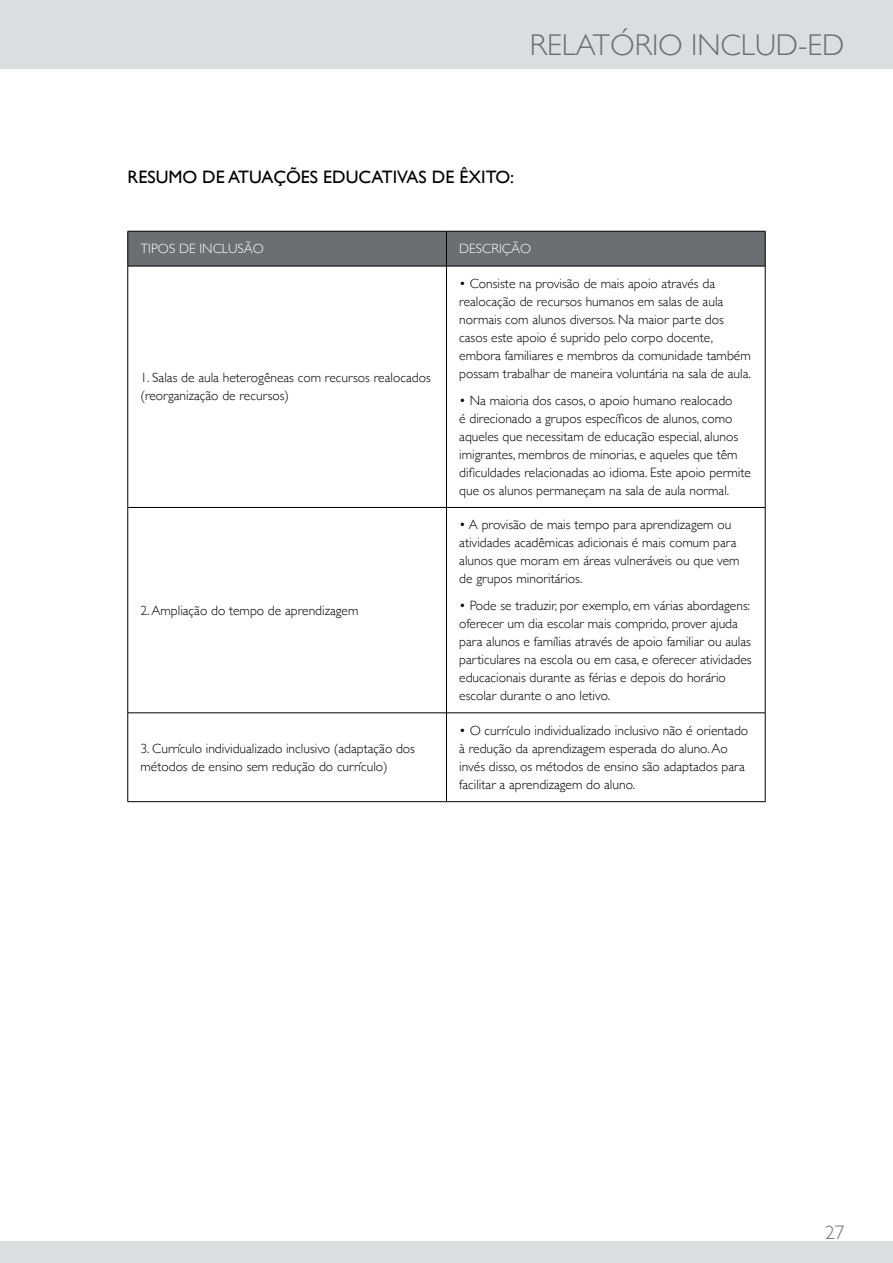
<style>
.page{position:relative;width:893px;height:1263px;background:#fff}
.page>*{position:absolute;margin:0;border:0;box-sizing:border-box;transform-origin:0 0}
.t1{font:300 30px "Gill Sans";color:#6d6e71}
.t2{font:300 19.5px "Gill Sans";color:#6d6e71}
.t3{font:18px "Gill Sans";color:#000}
.t4{font:300 13.5px/18px "Gill Sans";color:#000}
.t5{font:300 13.5px "Gill Sans";color:#fff}
</style>
<div class="page">
<div style="left:0;top:1242px;width:893px;height:21px;background:#dcddde"></div>
<div style="left:128px;top:232px;width:637px;height:34px;background:#6d6e71"></div>
<hr style="left:128px;top:231px;width:318px;height:1px;background:#000">
<hr style="left:127px;top:231px;width:1px;height:35px;background:#000">
<hr style="left:446px;top:231px;width:319px;height:1px;background:#000">
<hr style="left:446px;top:231px;width:1px;height:35px;background:#000">
<hr style="left:765px;top:231px;width:1px;height:35px;background:#000">
<hr style="left:128px;top:266px;width:318px;height:1px;background:#000">
<hr style="left:127px;top:266px;width:1px;height:241px;background:#000">
<hr style="left:446px;top:266px;width:319px;height:1px;background:#000">
<hr style="left:446px;top:266px;width:1px;height:241px;background:#000">
<hr style="left:765px;top:266px;width:1px;height:241px;background:#000">
<hr style="left:128px;top:507px;width:318px;height:1px;background:#000">
<hr style="left:127px;top:508px;width:1px;height:205px;background:#000">
<hr style="left:446px;top:507px;width:319px;height:1px;background:#000">
<hr style="left:446px;top:508px;width:1px;height:205px;background:#000">
<hr style="left:765px;top:508px;width:1px;height:205px;background:#000">
<hr style="left:128px;top:712px;width:318px;height:1px;background:#000">
<hr style="left:127px;top:713px;width:1px;height:88px;background:#000">
<hr style="left:446px;top:712px;width:319px;height:1px;background:#000">
<hr style="left:446px;top:713px;width:1px;height:88px;background:#000">
<hr style="left:765px;top:713px;width:1px;height:88px;background:#000">
<hr style="left:128px;top:801px;width:318px;height:1px;background:#000">
<hr style="left:446px;top:801px;width:319px;height:1px;background:#000">
<div style="left:0;top:0;width:893px;height:68px;background:#dcddde"></div>
<h1 class="t1" style="left:530px;top:21px;width:316px">RELATÓRIO INCLUD-ED</h1>
<h3 class="t3" style="left:128px;top:166px;width:388px">RESUMO DE ATUAÇÕES EDUCATIVAS DE ÊXITO:</h3>
<p class="t5" style="left:141px;top:238px;width:125px">TIPOS DE INCLUSÃO</p>
<p class="t5" style="left:459px;top:238px;width:73px">DESCRIÇÃO</p>
<p class="t4" style="left:141px;top:368px;width:292px">1. Salas de aula heterogêneas com recursos realocados (reorganização de recursos)</p>
<p class="t4" style="left:141px;top:601px;width:219px">2. Ampliação do tempo de aprendizagem</p>
<p class="t4" style="left:141px;top:739px;width:276px">3. Currículo individualizado inclusivo (adaptação dos métodos de ensino sem redução do currículo)</p>
<p class="t4" style="left:459px;top:274px;width:293px">• Consiste na provisão de mais apoio através da realocação de recursos humanos em salas de aula normais com alunos diversos. Na maior parte dos casos este apoio é suprido pelo corpo docente, embora familiares e membros da comunidade também possam trabalhar de maneira voluntária na sala de aula.</p>
<p class="t4" style="left:459px;top:391px;width:293px">• Na maioria dos casos, o apoio humano realocado<br>é direcionado a grupos específicos de alunos, como aqueles que necessitam de educação especial, alunos imigrantes, membros de minorias, e aqueles que têm dificuldades relacionadas ao idioma. Este apoio permite que os alunos permaneçam na sala de aula normal.</p>
<p class="t4" style="left:459px;top:515px;width:282px">• A provisão de mais tempo para aprendizagem ou atividades acadêmicas adicionais é mais comum para alunos que moram em áreas vulneráveis ou que vem de grupos minoritários.</p>
<p class="t4" style="left:459px;top:596px;width:294px">• Pode se traduzir, por exemplo, em várias abordagens: oferecer um dia escolar mais comprido, prover ajuda para alunos e famílias através de apoio familiar ou aulas particulares na escola ou em casa, e oferecer atividades educacionais durante as férias e depois do horário escolar durante o ano letivo.</p>
<p class="t4" style="left:459px;top:721px;width:290px">• O currículo individualizado inclusivo não é orientado à redução da aprendizagem esperada do aluno. Ao invés disso, os métodos de ensino são adaptados para facilitar a aprendizagem do aluno.</p>
<h2 class="t2" style="left:825px;top:1217px;width:21px">27</h2>
</div>
